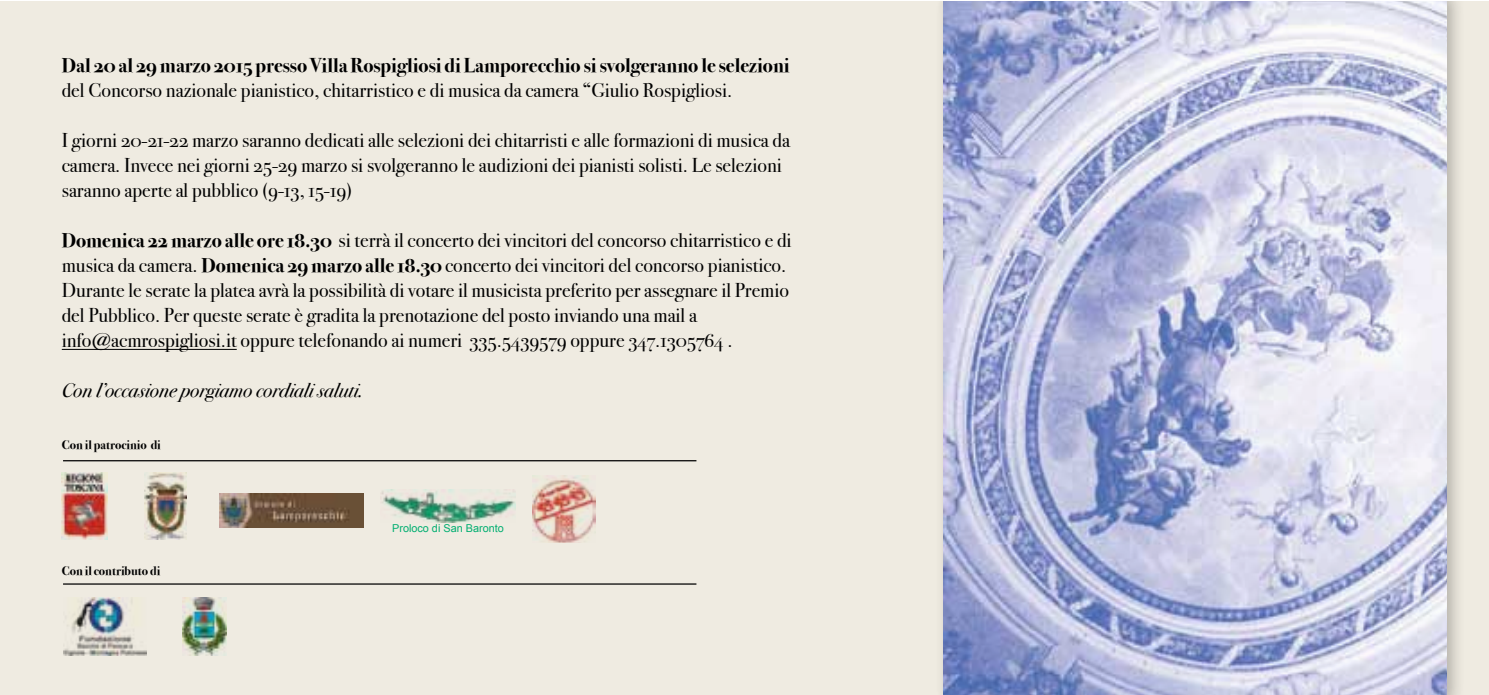
<style>
.page{position:relative;width:1489px;height:695px;background:#fff}
.page>*{position:absolute;margin:0;border:0;box-sizing:border-box;transform-origin:0 0}
.t1{font:20px/25px "Bodoni Svty Two OSITCTT Book";color:#000}
.t2{font:20px "Bodoni Svty Two OSITCTT Bold";color:#000}
.t3{font:20px "Bodoni Svty Two OSITCTT Book It";color:#000}
.t4{font:12.5px "Bodoni Svty Two ITCTT Bold";color:#000}
.t5{font:10.75px "Arial";color:#00ae70}
.s1{font-family:"Bodoni Svty Two OSITCTT Bold"}
</style>
<div class="page">
<div style="left:0;top:2px;width:1488px;height:692px;background:#efebe1"></div>
<hr style="left:62px;top:349px;width:175px;height:1px;background:#000">
<img style="left:62px;top:472px;width:45px;height:67px">
<img style="left:220px;top:493px;width:144px;height:34px">
<img style="left:144px;top:472px;width:42px;height:67px">
<img style="left:532px;top:475px;width:63px;height:67px">
<img style="left:380px;top:489px;width:136px;height:33px">
<hr style="left:63px;top:460px;width:633px;height:1px;background:#000">
<hr style="left:63px;top:583px;width:633px;height:1px;background:#000">
<div style="left:933px;top:2px;width:533px;height:692px;background:#000;opacity:.3"></div>
<img style="left:943px;top:2px;width:503px;height:692px">
<img style="left:63px;top:597px;width:83px;height:58px">
<img style="left:182px;top:597px;width:44px;height:58px">
<p class="t2" style="left:62px;top:53px;width:729px">Dal 20 al 29 marzo 2015 presso Villa Rospigliosi di Lamporecchio si svolgeranno le selezioni</p>
<p class="t1" style="left:62px;top:78px;width:672px">del Concorso nazionale pianistico, chitarristico e di musica da camera “Giulio Rospigliosi.</p>
<p class="t1" style="left:62px;top:128px;width:729px">I giorni 20-21-22 marzo saranno dedicati alle selezioni dei chitarristi e alle formazioni di musica da camera. Invece nei giorni 25-29 marzo si svolgeranno le audizioni dei pianisti solisti. Le selezioni saranno aperte al pubblico (9-13, 15-19)</p>
<p class="t1" style="left:62px;top:228px;width:731px"><span class="s1">Domenica 22 marzo alle ore 18.30</span> si terrà il concerto dei vincitori del concorso chitarristico e di musica da camera. <span class="s1">Domenica 29 marzo alle 18.30</span> concerto dei vincitori del concorso pianistico.<br>Durante le serate la platea avrà la possibilità di votare il musicista preferito per assegnare il Premio del Pubblico. Per queste serate è gradita la prenotazione del posto inviando una mail a info@acmrospigliosi.it oppure telefonando ai numeri 335.5439579 oppure 347.1305764 .</p>
<p class="t3" style="left:62px;top:378px;width:302px">Con l’occasione porgiamo cordiali saluti.</p>
<p class="t4" style="left:62px;top:437px;width:100px">Con il patrocinio di</p>
<p class="t4" style="left:62px;top:563px;width:100px">Con il contributo di</p>
<p class="t5" style="left:392px;top:522px;width:113px">Proloco di San Baronto</p>
</div>
